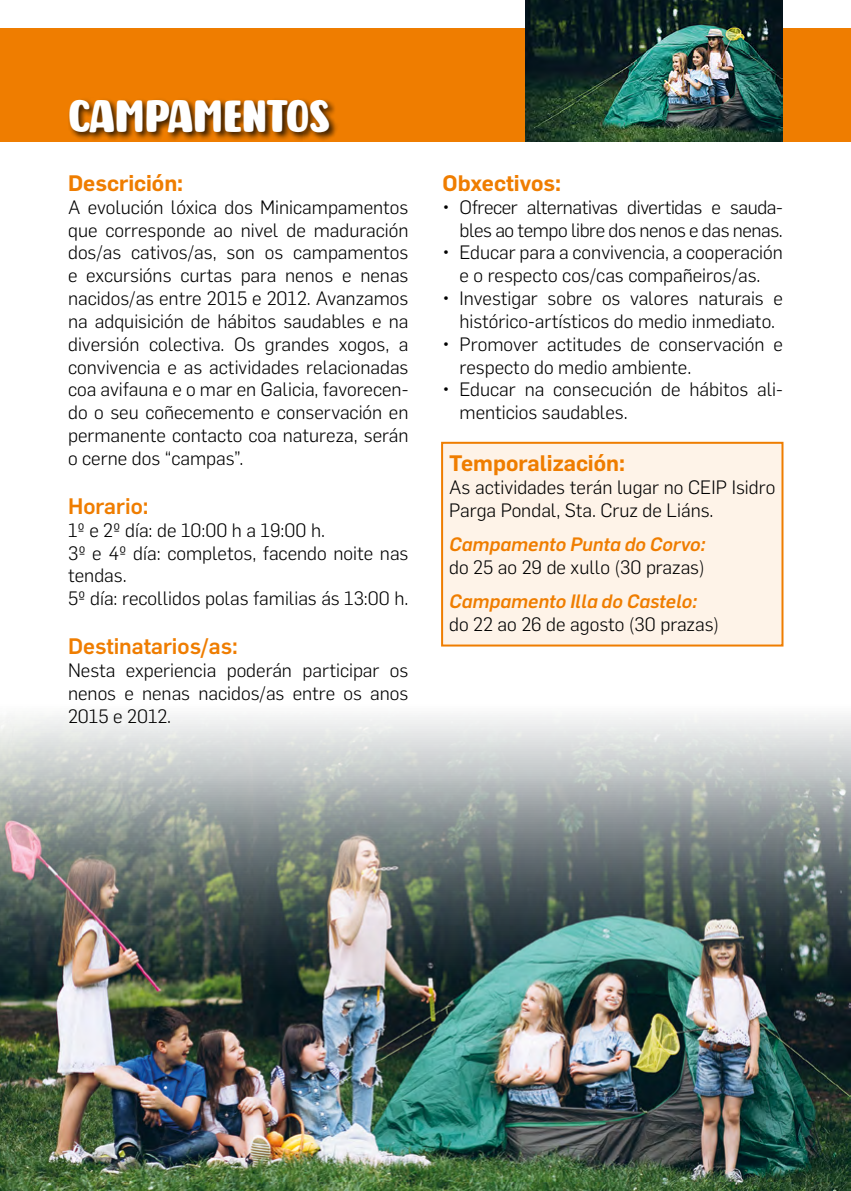
<style>
.page{position:relative;width:851px;height:1191px;background:#fff}
.page>*{position:absolute;margin:0;border:0;box-sizing:border-box;transform-origin:0 0}
.t1{font:46px "Caramel Sweets";color:#fff}
.t2{font:600 22px "Flama";color:#ef7d00}
.t3{font:500 22px "Flama";color:#ef7d00}
.t4{font:300 19px/22.8px "Flama";color:#000}
.t5{font:300 19px/22.8px "Flama";letter-spacing:-.02em;color:#000;text-align:right}
.t6{font:italic 500 19px "Flama";color:#ef7d00}
</style>
<div class="page">
<div style="left:0;top:28px;width:850px;height:114px;background:#ef7d00"></div>
<img style="left:0;top:715px;width:850px;height:476px">
<div style="left:68px;top:97px;width:271px;height:44px;background:#000;opacity:.75"></div>
<img style="left:525px;top:0;width:257px;height:142px">
<div style="left:441px;top:442px;width:342px;height:204px;background:#fef3e8;border:2px solid #ef7d00"></div>
<h1 class="t1" style="left:68px;top:93px;width:263px">CAMPAMENTOS</h1>
<p class="t2" style="left:68px;top:167px;width:117px">Descrición:</p>
<p class="t4" style="left:68px;top:195px;width:342px;text-align:justify">A evolución lóxica dos Minicampamentos que corresponde ao nivel de maduración dos/as cativos/as, son os campamentos e excursións curtas para nenos e nenas nacidos/as entre 2015 e 2012. Avanzamos na adquisición de hábitos saudables e na diversión colectiva. Os grandes xogos, a convivencia e as actividades relacionadas coa avifauna e o mar en Galicia, favorecen&shy;do o seu coñecemento e conservación en permanente contacto coa natureza, serán o cerne dos “campas”.</p>
<p class="t3" style="left:68px;top:490px;width:82px">Horario:</p>
<p class="t4" style="left:68px;top:517px;width:342px">1º e 2º día: de 10:00 h a 19:00 h.<br>3º e 4º día: completos, facendo noite nas tendas.<br>5º día: recollidos polas familias ás 13:00 h.</p>
<p class="t3" style="left:68px;top:630px;width:171px">Destinatarios/as:</p>
<p class="t4" style="left:68px;top:658px;width:342px;text-align:justify">Nesta experiencia poderán participar os nenos e nenas nacidos/as entre os anos 2015 e 2012.</p>
<p class="t2" style="left:442px;top:167px;width:120px">Obxectivos:</p>
<p class="t5" style="left:442px;top:195px;width:342px">• Ofrecer alternativas divertidas e sauda&shy;bles ao tempo libre dos nenos e das nenas.</p>
<p class="t4" style="left:442px;top:240px;width:342px;text-align:center">• Educar para a convivencia, a cooperación e o respecto cos/cas compañeiros/as.</p>
<p class="t4" style="left:442px;top:286px;width:342px;text-align:center">• Investigar sobre os valores naturais e histórico-artísticos do medio inmediato.</p>
<p class="t4" style="left:459px;top:331px;width:325px;text-indent:-17px">• Promover actitudes de conservación e respecto do medio ambiente.</p>
<p class="t4" style="left:459px;top:377px;width:325px;text-indent:-17px">• Educar na consecución de hábitos ali&shy;menticios saudables.</p>
<p class="t2" style="left:449px;top:447px;width:177px">Temporalización:</p>
<p class="t4" style="left:449px;top:475px;width:327px">As actividades terán lugar no CEIP Isidro<br>Parga Pondal, Sta. Cruz de Liáns.</p>
<p class="t6" style="left:449px;top:530px;width:258px">Campamento Punta do Corvo:</p>
<p class="t4" style="left:449px;top:554px;width:257px">do 25 ao 29 de xullo (30 prazas)</p>
<p class="t6" style="left:449px;top:587px;width:249px">Campamento Illa do Castelo:</p>
<p class="t4" style="left:449px;top:611px;width:271px">do 22 ao 26 de agosto (30 prazas)</p>
</div>
